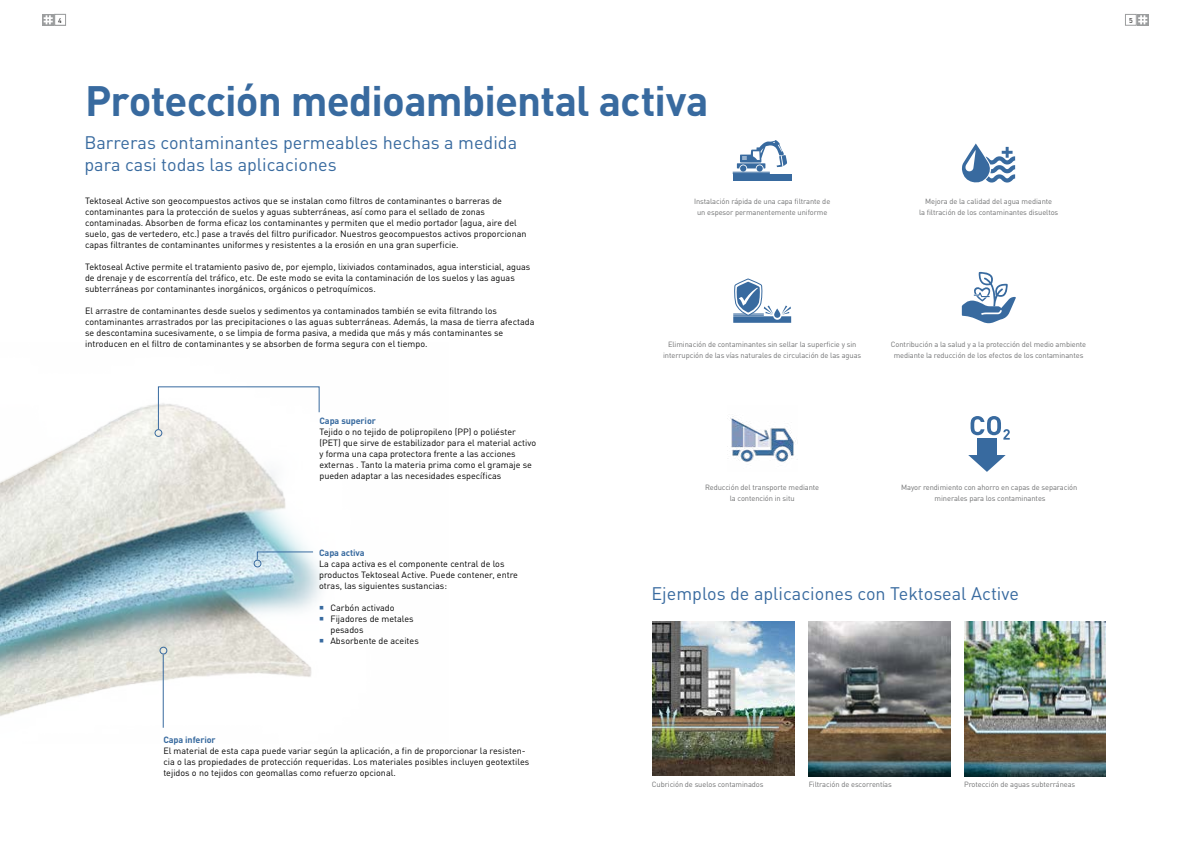
<style>
.page{position:relative;width:1191px;height:842px;background:#fff}
.page>*{position:absolute;margin:0;border:0;box-sizing:border-box;transform-origin:0 0}
.t1{font:700 42px "DIN Pro";letter-spacing:-.02em;color:#386a9f}
.t2{font:18px/22px "DIN Pro";color:#386a9f}
.t3{font:9px/11px "DIN Pro";color:#000}
.t4{font:700 9px "DIN Pro";letter-spacing:-.01em;color:#386a9f}
.t5{font:7.5px/11px "DIN Pro";letter-spacing:-.01em;color:#707172;text-align:center}
.t6{font:700 7px "DIN Pro";color:#000}
.t7{font:7px "DIN Pro";color:#000}
</style>
<div class="page">
<img style="left:0;top:386px;width:322px;height:342px">
<img style="left:727px;top:416px;width:69px;height:46px">
<img style="left:964px;top:622px;width:141px;height:154px">
<svg style="left:737px;top:140px;width:50px;height:32px"></svg>
<div style="left:732px;top:174px;width:59px;height:7px;background:#386a9f"></div>
<hr style="left:732px;top:172px;width:38px;height:1px;background:#386a9f">
<hr style="left:732px;top:173px;width:38px;height:1px;background:#386a9f">
<img style="left:652px;top:622px;width:142px;height:154px">
<img style="left:808px;top:622px;width:142px;height:154px">
<svg style="left:962px;top:143px;width:53px;height:40px"></svg>
<svg style="left:733px;top:279px;width:58px;height:44px"></svg>
<svg style="left:961px;top:271px;width:54px;height:52px"></svg>
<svg style="left:43px;top:14px;width:11px;height:12px"></svg>
<svg style="left:44px;top:15px;width:9px;height:9px"></svg>
<div style="left:54px;top:14px;width:12px;height:12px;border:1px solid #9c9e9f"></div>
<svg style="left:1137px;top:14px;width:11px;height:12px"></svg>
<svg style="left:1138px;top:15px;width:9px;height:9px"></svg>
<div style="left:1125px;top:14px;width:11px;height:12px;border:1px solid #9c9e9f"></div>
<svg style="left:970px;top:416px;width:39px;height:24px"></svg>
<div style="left:977px;top:438px;width:19px;height:19px;background:#386a9f"></div>
<svg style="left:968px;top:455px;width:37px;height:17px"></svg>
<svg style="left:0;top:386px;width:80px;height:153px"></svg>
<hr style="left:163px;top:654px;width:1px;height:74px;background:#386a9f">
<svg style="left:158px;top:386px;width:162px;height:44px"></svg>
<svg style="left:257px;top:551px;width:56px;height:9px"></svg>
<div style="left:160px;top:647px;width:7px;height:7px;border:1px solid #386a9f;border-radius:50%"></div>
<div style="left:254px;top:560px;width:7px;height:7px;border:1px solid #386a9f;border-radius:50%"></div>
<div style="left:155px;top:429px;width:7px;height:8px;border:1px solid #386a9f;border-radius:50%"></div>
<p class="t6" style="left:56px;top:15px;width:9px">10</p>
<p class="t7" style="left:58px;top:15px;width:5px">4</p>
<p class="t7" style="left:1129px;top:15px;width:5px">5</p>
<h1 class="t1" style="left:85px;top:68px;width:625px">Protección medioambiental activa</h1>
<h2 class="t2" style="left:84px;top:130px;width:434px">Barreras contaminantes permeables hechas a medida para casi todas las aplicaciones</h2>
<p class="t3" style="left:85px;top:195px;width:443px">Tektoseal Active son geocompuestos activos que se instalan como filtros de contaminantes o barreras de contaminantes para la protección de suelos y aguas subterráneas, así como para el sellado de zonas contaminadas. Absorben de forma eficaz los contaminantes y permiten que el medio portador (agua, aire del suelo, gas de vertedero, etc.) pase a través del filtro purificador. Nuestros geocompuestos activos proporcionan capas filtrantes de contaminantes uniformes y resistentes a la erosión en una gran superficie.</p>
<p class="t3" style="left:85px;top:261px;width:447px">Tektoseal Active permite el tratamiento pasivo de, por ejemplo, lixiviados contaminados, agua intersticial, aguas de drenaje y de escorrentía del tráfico, etc. De este modo se evita la contaminación de los suelos y las aguas subterráneas por contaminantes inorgánicos, orgánicos o petroquímicos.</p>
<p class="t3" style="left:85px;top:305px;width:451px">El arrastre de contaminantes desde suelos y sedimentos ya contaminados también se evita filtrando los contaminantes arrastrados por las precipitaciones o las aguas subterráneas. Además, la masa de tierra afectada se descontamina sucesivamente, o se limpia de forma pasiva, a medida que más y más contaminantes se introducen en el filtro de contaminantes y se absorben de forma segura con el tiempo.</p>
<p class="t4" style="left:319px;top:414px;width:58px">Capa superior</p>
<p class="t3" style="left:319px;top:426px;width:218px">Tejido o no tejido de polipropileno (PP) o poliéster (PET) que sirve de estabilizador para el material activo y forma una capa protectora frente a las acciones externas . Tanto la materia prima como el gramaje se pueden adaptar a las necesidades específicas</p>
<p class="t4" style="left:319px;top:546px;width:47px">Capa activa</p>
<p class="t3" style="left:319px;top:558px;width:200px">La capa activa es el componente central de los productos Tektoseal Active. Puede contener, entre otras, las siguientes sustancias:</p>
<p class="t4" style="left:163px;top:733px;width:54px">Capa inferior</p>
<p class="t3" style="left:330px;top:602px;width:90px">Carbón activado<br>Fijadores de metales pesados<br>Absorbente de aceites</p>
<p class="t3" style="left:163px;top:745px;width:367px">El material de esta capa puede variar según la aplicación, a fin de proporcionar la resisten&shy;cia o las propiedades de protección requeridas. Los materiales posibles incluyen geotextiles tejidos o no tejidos con geomallas como refuerzo opcional.</p>
<p class="t5" style="left:694px;top:195px;width:138px">Instalación rápida de una capa filtrante de un espesor permanentemente uniforme</p>
<p class="t5" style="left:919px;top:195px;width:141px">Mejora de la calidad del agua mediante<br>la filtración de los contaminantes disueltos</p>
<p class="t5" style="left:663px;top:338px;width:200px">Eliminación de contaminantes sin sellar la superficie y sin interrupción de las vías naturales de circulación de las aguas</p>
<p class="t5" style="left:891px;top:338px;width:197px">Contribución a la salud y a la protección del medio ambiente mediante la reducción de los efectos de los contaminantes</p>
<p class="t5" style="left:705px;top:481px;width:116px">Reducción del transporte mediante la contención in situ</p>
<p class="t5" style="left:901px;top:481px;width:178px">Mayor rendimiento con ahorro en capas de separación minerales para los contaminantes</p>
<h2 class="t2" style="left:651px;top:581px;width:369px">Ejemplos de aplicaciones con Tektoseal Active</h2>
<p class="t5" style="left:652px;top:778px;width:113px">Cubrición de suelos contaminados</p>
<p class="t5" style="left:808px;top:778px;width:85px">Filtración de escorrentías</p>
<p class="t5" style="left:964px;top:778px;width:113px">Protección de aguas subterráneas</p>
</div>
